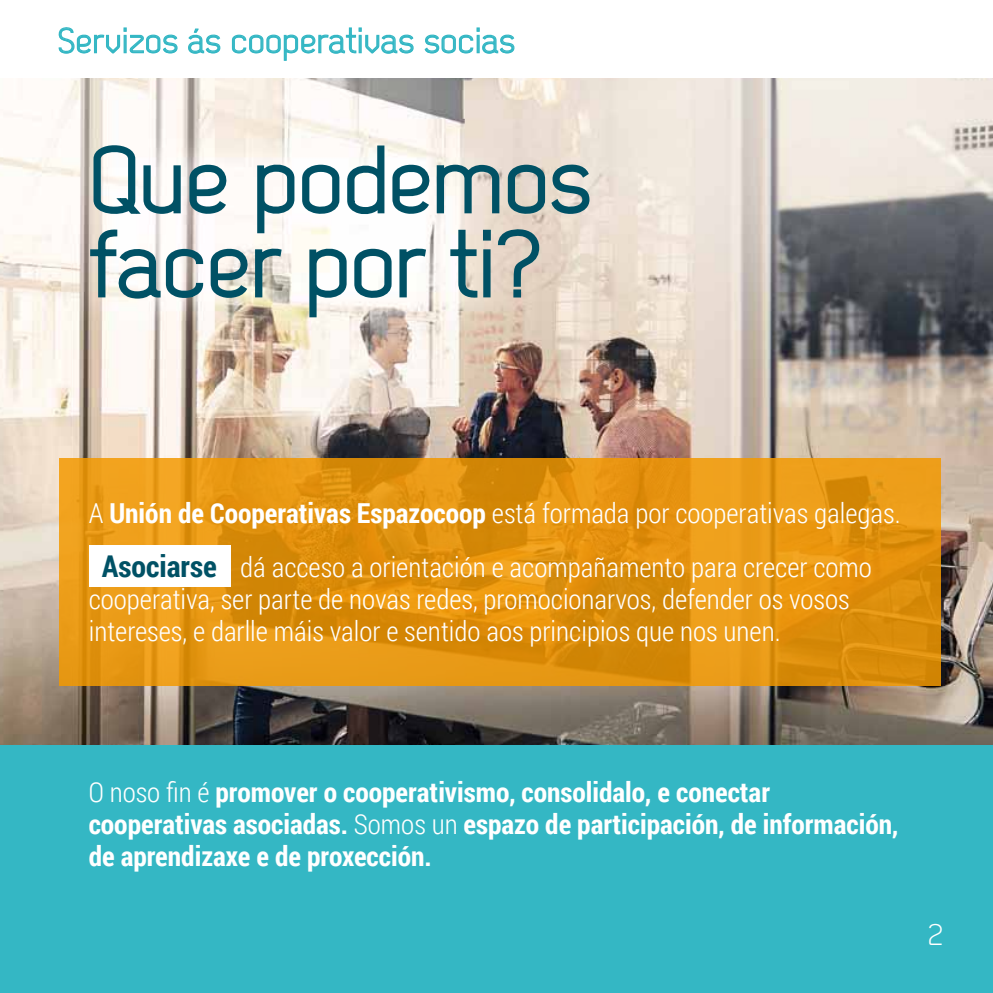
<style>
.page{position:relative;width:993px;height:993px;background:#fff}
.page>*{position:absolute;margin:0;border:0;box-sizing:border-box;transform-origin:0 0}
.t1{font:92.5px/84px "Dekar";letter-spacing:.015em;color:#005165}
.t2{font:35px "Dekar";letter-spacing:.025em;color:#34b7c4}
.t3{font:30px "Dekar";color:#fff}
.t4{font:300 27.5px/54.2px "Roboto Condensed";color:#fff;text-align:center}
.t5{font:700 27.5px/31.8px "Roboto Condensed";color:#fff}
.s1{font-weight:700}
.s2{font-weight:700;font-size:30px;color:#005165}
.s3{font-weight:300}
</style>
<div class="page">
<div style="left:0;top:0;width:992px;height:992px;background:#34b7c4"></div>
<img style="left:0;top:77px;width:992px;height:667px">
<svg style="left:301px;top:163px;width:39px;height:53px;background:#afc8ce"></svg>
<svg style="left:346px;top:144px;width:39px;height:73px;background:#b5cbd0"></svg>
<svg style="left:391px;top:162px;width:109px;height:53px;background:#b0c3c5"></svg>
<svg style="left:506px;top:163px;width:84px;height:53px;background:#a6b4b1"></svg>
<svg style="left:89px;top:142px;width:206px;height:158px;background:#c8d3d3"></svg>
<svg style="left:308px;top:245px;width:119px;height:73px;background:#c5d4d5"></svg>
<svg style="left:449px;top:228px;width:29px;height:70px;background:#b7c5c3"></svg>
<div style="left:483px;top:230px;width:7px;height:10px;border:3px solid #005165"></div>
<div style="left:483px;top:249px;width:7px;height:48px;border:3px solid #005165"></div>
<svg style="left:496px;top:226px;width:44px;height:73px;background:#bbbbb2"></svg>
<svg style="left:59px;top:458px;width:881px;height:227px;background:#e29310"></svg>
<div style="left:89px;top:545px;width:141px;height:41px;background:#fff"></div>
<div style="left:0;top:0;width:992px;height:77px;background:#fff"></div>
<svg style="left:58px;top:27px;width:120px;height:27px"></svg>
<svg style="left:188px;top:28px;width:33px;height:26px"></svg>
<svg style="left:231px;top:27px;width:183px;height:34px"></svg>
<svg style="left:424px;top:27px;width:91px;height:27px"></svg>
<p class="t2" style="left:58px;top:23px;width:458px">Servizos ás cooperativas socias</p>
<h1 class="t1" style="left:90px;top:141px;width:502px">Que podemos facer por ti?</h1>
<p class="t4" style="left:89px;top:485px;width:813px">A <span class="s1">Unión de Cooperativas Espazocoop</span> está formada por cooperativas galegas.<br><span class="s2">Asociarse</span> dá acceso a orientación e acompañamento para crecer como</p>
<p class="t4" style="left:89px;top:582px;width:762px;line-height:31.8px;text-align:left">cooperativa, ser parte de novas redes, promocionarvos, defender os vosos intereses, e darlle máis valor e sentido aos principios que nos unen.</p>
<p class="t5" style="left:89px;top:775px;width:810px"><span class="s3">O noso fin é</span> promover o cooperativismo, consolidalo, e conectar cooperativas asociadas. <span class="s3">Somos un</span> espazo de participación, de información, de aprendizaxe e de proxección.</p>
<p class="t3" style="left:927px;top:919px;width:16px">2</p>
</div>
